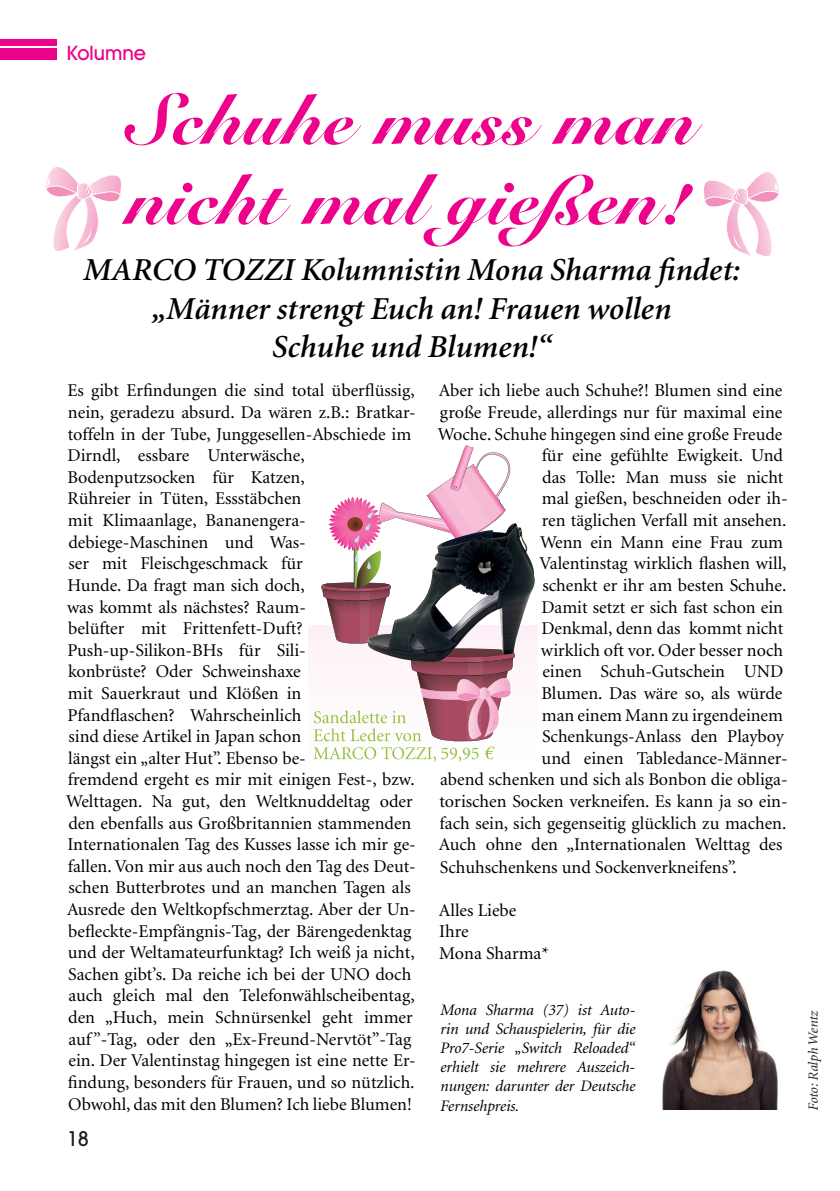
<style>
.page{position:relative;width:840px;height:1191px;background:#fff}
.page>*{position:absolute;margin:0;border:0;box-sizing:border-box;transform-origin:0 0}
.t1{font:900 74px/80px "Snell BT";color:#ed028c}
.t2{font:italic 600 32px/38.4px "Minion";color:#000002;text-align:center}
.t3{font:500 20px "Avant Garde IT Cby BT";color:#ed028c}
.t4{font:500 20px "Avant Garde";color:#231f20}
.t5{font:18px/21.6px "Minion";color:#000002}
.t6{font:italic 16px/19.2px "Minion";letter-spacing:-.01em;color:#000002;text-align:justify}
.t7{font:italic 14px "Minion";color:#231f20}
</style>
<div class="page">
<div style="left:308px;top:625px;width:229px;height:134px;background:#fef9fb"></div>
<div style="left:0;top:39px;width:57px;height:6px;background:#ed028c"></div>
<div style="left:0;top:49px;width:57px;height:11px;background:#ed028c"></div>
<img style="left:662px;top:970px;width:116px;height:139px">
<svg style="left:313px;top:445px;width:201px;height:316px"></svg>
<svg style="left:46px;top:167px;width:76px;height:84px"></svg>
<svg style="left:703px;top:172px;width:76px;height:85px"></svg>
<img style="left:367px;top:524px;width:168px;height:138px">
<p class="t3" style="left:67px;top:40px;width:80px">Kolumne</p>
<h1 class="t1" style="left:138px;top:80px;width:576px">Schuhe muss man nicht mal gießen!</h1>
<h2 class="t2" style="left:82px;top:252px;width:658px">MARCO TOZZI Kolumnistin Mona Sharma findet: „Männer strengt Euch an! Frauen wollen<br>Schuhe und Blumen!“</h2>
<p class="t5" style="left:66px;top:380px;width:351px">Es gibt Erfindungen die sind total überflüssig, nein, geradezu absurd. Da wären z.B.: Bratkar&shy;toffeln in der Tube, Junggesellen-Abschiede im Dirndl, essbare Unterwäsche, Bodenputzsocken für Katzen,<br>Rühreier in Tüten, Essstäbchen<br>mit Klimaanlage, Bananengera&shy;debiege-Maschinen und Was-<br>ser mit Fleischgeschmack für<br>Hunde. Da fragt man sich doch,<br>was kommt als nächstes? Raum-<br>belüfter mit Frittenfett-Duft?<br>Push-up-Silikon-BHs für Sili-<br>konbrüste? Oder Schweinshaxe<br>mit Sauerkraut und Klößen in<br>Pfandflaschen? Wahrscheinlich<br>sind diese Artikel in Japan schon<br>längst ein „alter Hut”. Ebenso be-<br>fremdend ergeht es mir mit einigen Fest-, bzw.<br>Welttagen. Na gut, den Weltknuddeltag oder den ebenfalls aus Großbritannien stammenden Internationalen Tag des Kusses lasse ich mir ge&shy;fallen. Von mir aus auch noch den Tag des Deut&shy;schen Butterbrotes und an manchen Tagen als Ausrede den Weltkopfschmerztag. Aber der Un&shy;befleckte-Empfängnis-Tag, der Bärengedenktag und der Weltamateurfunktag? Ich weiß ja nicht, Sachen gibt’s. Da reiche ich bei der UNO doch auch gleich mal den Telefonwählscheibentag, den „Huch, mein Schnürsenkel geht immer auf”-Tag, oder den „Ex-Freund-Nervtöt”-Tag ein. Der Valentinstag hingegen ist eine nette Er&shy;findung, besonders für Frauen, und so nützlich.<br>Obwohl, das mit den Blumen? Ich liebe Blumen!</p>
<p class="t5" style="left:438px;top:380px;width:345px">Aber ich liebe auch Schuhe?! Blumen sind eine</p>
<p class="t5" style="left:440px;top:402px;width:344px">große Freude, allerdings nur für maximal eine</p>
<p class="t5" style="left:437px;top:424px;width:346px">Woche. Schuhe hingegen sind eine große Freude</p>
<p class="t5" style="left:541px;top:445px;width:243px">für eine gefühlte Ewigkeit. Und</p>
<p class="t5" style="left:542px;top:467px;width:243px">das Tolle: Man muss sie nicht</p>
<p class="t5" style="left:541px;top:488px;width:247px">mal gießen, beschneiden oder ih-</p>
<p class="t5" style="left:541px;top:510px;width:246px">ren täglichen Verfall mit ansehen.</p>
<p class="t5" style="left:539px;top:532px;width:244px">Wenn ein Mann eine Frau zum</p>
<p class="t5" style="left:539px;top:553px;width:248px">Valentinstag wirklich flashen will,</p>
<p class="t5" style="left:542px;top:575px;width:245px">schenkt er ihr am besten Schuhe.</p>
<p class="t5" style="left:541px;top:596px;width:243px">Damit setzt er sich fast schon ein</p>
<p class="t5" style="left:541px;top:618px;width:243px">Denkmal, denn das kommt nicht</p>
<p class="t5" style="left:540px;top:640px;width:243px">wirklich oft vor. Oder besser noch</p>
<p class="t5" style="left:542px;top:661px;width:242px">einen Schuh-Gutschein UND</p>
<p class="t5" style="left:541px;top:683px;width:242px">Blumen. Das wäre so, als würde</p>
<p class="t5" style="left:541px;top:704px;width:242px">man einem Mann zu irgendeinem</p>
<p class="t5" style="left:541px;top:726px;width:243px">Schenkungs-Anlass den Playboy</p>
<p class="t5" style="left:541px;top:748px;width:247px">und einen Tabledance-Männer-</p>
<p class="t5" style="left:440px;top:769px;width:349px">abend schenken und sich als Bonbon die obliga-</p>
<p class="t5" style="left:439px;top:791px;width:349px">torischen Socken verkneifen. Es kann ja so ein-</p>
<p class="t5" style="left:439px;top:812px;width:348px">fach sein, sich gegenseitig glücklich zu machen.</p>
<p class="t5" style="left:438px;top:834px;width:345px">Auch ohne den „Internationalen Welttag des</p>
<p class="t5" style="left:439px;top:856px;width:298px">Schuhschenkens und Sockenverkneifens”.</p>
<p class="t5" style="left:438px;top:899px;width:112px">Alles Liebe<br>Ihre<br>Mona Sharma*</p>
<p class="t6" style="left:439px;top:1000px;width:196px">Mona Sharma (37) ist Auto&shy;rin und Schauspielerin, für die Pro7-Serie „Switch Reloaded“ erhielt sie mehrere Auszeich&shy;nungen: darunter der Deutsche Fernsehpreis.</p>
<p class="t7" style="left:806px;top:1111px;width:102px;rotate:-90deg">Foto: Ralph Wentz</p>
<p class="t4" style="left:67px;top:1126px;width:24px">18</p>
</div>
